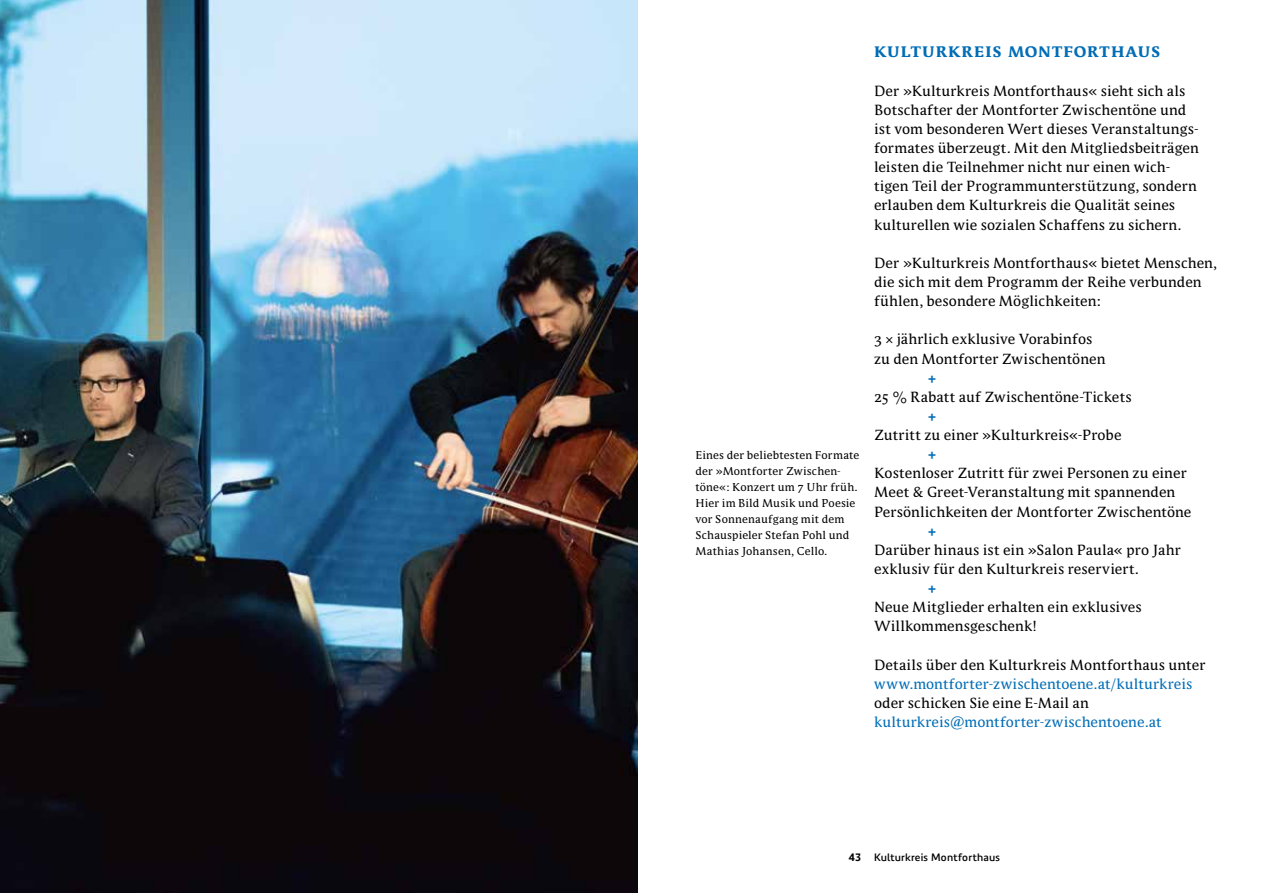
<style>
.page{position:relative;width:1276px;height:893px;background:#fff}
.page>*{position:absolute;margin:0;border:0;box-sizing:border-box;transform-origin:0 0}
.t1{font:18px "Parable Bold SC";letter-spacing:.04em;color:#006db6}
.t2{font:13.5px/19.2px "Parable";letter-spacing:.005em;color:#000}
.t3{font:13.5px "Parable";letter-spacing:.005em;color:#006db6}
.t4{font:800 13.5px "Parable";color:#006db6}
.t5{font:10.5px/15.9px "Parable";letter-spacing:.01em;color:#000}
.t6{font:600 10.5px "Precious Sans Two";letter-spacing:.02em;color:#000}
.s1{font-weight:700}
</style>
<div class="page">
<img style="left:0;top:0;width:638px;height:893px">
<p class="t5" style="left:695px;top:447px;width:166px">Eines der beliebtesten Formate der »Montforter Zwischen&shy;töne«: Konzert um 7 Uhr früh.<br>Hier im Bild Musik und Poesie vor Sonnenaufgang mit dem<br>Schauspieler Stefan Pohl und<br>Mathias Johansen, Cello.</p>
<h1 class="t1" style="left:874px;top:39px;width:288px">KULTURKREIS MONTFORTHAUS</h1>
<p class="t2" style="left:874px;top:81px;width:326px">Der »Kulturkreis Montforthaus« sieht sich als Botschafter der Montforter Zwischentöne und ist vom besonderen Wert dieses Veranstaltungs&shy;formates überzeugt. Mit den Mitgliedsbeiträgen leisten die Teilnehmer nicht nur einen wich&shy;tigen Teil der Programmunterstützung, sondern erlauben dem Kulturkreis die Qualität seines kulturellen wie sozialen Schaffens zu sichern.</p>
<p class="t2" style="left:874px;top:253px;width:344px">Der »Kulturkreis Montforthaus« bietet Menschen, die sich mit dem Programm der Reihe verbunden fühlen, besondere Möglichkeiten:</p>
<p class="t2" style="left:874px;top:330px;width:233px">3 × jährlich exklusive Vorabinfos zu den Montforter Zwischentönen</p>
<p class="t4" style="left:928px;top:368px;width:9px">+</p>
<p class="t2" style="left:874px;top:387px;width:259px">25 % Rabatt auf Zwischentöne-Tickets</p>
<p class="t4" style="left:928px;top:407px;width:9px">+</p>
<p class="t2" style="left:874px;top:425px;width:249px">Zutritt zu einer »Kulturkreis«-Probe</p>
<p class="t4" style="left:928px;top:445px;width:9px">+</p>
<p class="t2" style="left:874px;top:463px;width:319px">Kostenloser Zutritt für zwei Personen zu einer<br>Meet &amp; Greet-Veranstaltung mit spannenden<br>Persönlichkeiten der Montforter Zwischentöne</p>
<p class="t4" style="left:928px;top:522px;width:9px">+</p>
<p class="t2" style="left:874px;top:540px;width:308px">Darüber hinaus ist ein »Salon Paula« pro Jahr exklusiv für den Kulturkreis reserviert.</p>
<p class="t4" style="left:928px;top:579px;width:9px">+</p>
<p class="t2" style="left:874px;top:597px;width:269px">Neue Mitglieder erhalten ein exklusives<br>Willkommensgeschenk!</p>
<p class="t2" style="left:874px;top:655px;width:333px">Details über den Kulturkreis Montforthaus unter</p>
<p class="t3" style="left:874px;top:675px;width:320px">www.montforter-zwischentoene.at/kulturkreis</p>
<p class="t2" style="left:874px;top:693px;width:216px">oder schicken Sie eine E-Mail an</p>
<p class="t3" style="left:874px;top:713px;width:289px">kulturkreis@montforter-zwischentoene.at</p>
<p class="t6" style="left:849px;top:850px;width:153px"><span class="s1">43</span> Kulturkreis Montforthaus</p>
</div>
